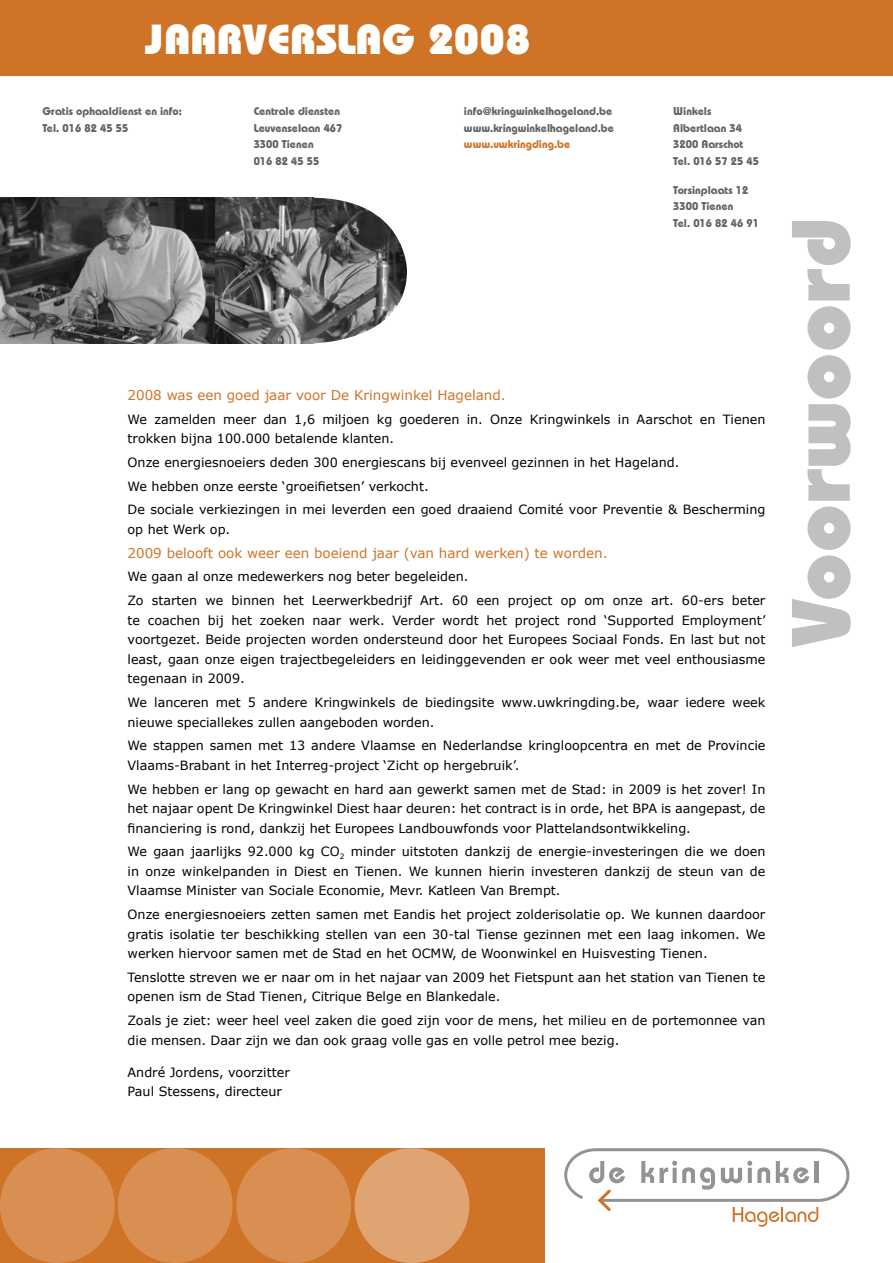
<style>
.page{position:relative;width:893px;height:1263px;background:#fff}
.page>*{position:absolute;margin:0;border:0;box-sizing:border-box;transform-origin:0 0}
.KW_oranje{font:800 82.5px "Bauhaus";color:#c0c0c0}
.KW_oranje-2{font:800 42px "Bauhaus";color:#fff}
.KW_tekst{font:13.5px "Verdana";color:#cf7327}
.KW_tekst-2{font:12.75px/19.5px "Verdana";color:#000}
.KW_grafiek{font:700 11.25px/16.5px "Bauhaus";color:#636363}
.KW_grafiek-2{font:700 11.25px "Bauhaus";color:#cf7327}
</style>
<div class="page">
<div style="left:0;top:1148px;width:545px;height:115px;background:#cf7327"></div>
<div style="left:0;top:1148px;width:115px;height:115px;background:#d98f52;border-radius:50%"></div>
<div style="left:355px;top:1148px;width:114px;height:115px;background:#e0a473;border-radius:50%"></div>
<div style="left:236px;top:1148px;width:115px;height:115px;background:#d98f52;border-radius:50%"></div>
<div style="left:118px;top:1148px;width:115px;height:115px;background:#d98f52;border-radius:50%"></div>
<svg style="left:564px;top:1148px;width:285px;height:79px"></svg>
<div style="left:0;top:0;width:893px;height:76px;background:#cf7327"></div>
<img style="left:0;top:198px;width:407px;height:145px">
<img style="left:216px;top:198px;width:97px;height:145px">
<p class="KW_oranje-2" style="left:145px;top:15px;width:388px">JAARVERSLAG 2008</p>
<p class="KW_grafiek" style="left:43px;top:103px;width:141px">Gratis ophaaldienst en info:<br>Tel. 016 82 45 55</p>
<p class="KW_grafiek" style="left:673px;top:103px;width:87px">Winkels<br>Albertlaan 34<br>3200 Aarschot<br>Tel. 016 57 25 45</p>
<p class="KW_grafiek" style="left:673px;top:181px;width:87px">Torsinplaats 12<br>3300 Tienen<br>Tel. 016 82 46 91</p>
<p class="KW_grafiek" style="left:254px;top:103px;width:90px">Centrale diensten<br>Leuvenselaan 467<br>3300 Tienen<br>016 82 45 55</p>
<p class="KW_grafiek" style="left:464px;top:103px;width:150px">info@kringwinkelhageland.be</p>
<p class="KW_grafiek" style="left:464px;top:119px;width:152px">www.kringwinkelhageland.be</p>
<p class="KW_grafiek-2" style="left:464px;top:137px;width:108px">www.uwkringding.be</p>
<p class="KW_tekst" style="left:128px;top:386px;width:380px">2008 was een goed jaar voor De Kringwinkel Hageland.</p>
<p class="KW_tekst-2" style="left:128px;top:409px;width:639px">We zamelden meer dan 1,6 miljoen kg goederen in. Onze Kringwinkels in Aarschot en Tienen trokken bijna 100.000 betalende klanten.</p>
<p class="KW_tekst-2" style="left:128px;top:452px;width:553px">Onze energiesnoeiers deden 300 energiescans bij evenveel gezinnen in het Hageland.</p>
<p class="KW_tekst-2" style="left:128px;top:476px;width:303px">We hebben onze eerste ‘groeifietsen’ verkocht.</p>
<p class="KW_tekst-2" style="left:128px;top:500px;width:639px">De sociale verkiezingen in mei leverden een goed draaiend Comité voor Preventie &amp; Bescherming op het Werk op.</p>
<p class="KW_tekst" style="left:128px;top:544px;width:482px">2009 belooft ook weer een boeiend jaar (van hard werken) te worden.</p>
<p class="KW_tekst-2" style="left:128px;top:567px;width:342px">We gaan al onze medewerkers nog beter begeleiden.</p>
<p class="KW_tekst-2" style="left:128px;top:590px;width:639px;text-align:justify">Zo starten we binnen het Leerwerkbedrijf Art. 60 een project op om onze art. 60-ers beter te coachen bij het zoeken naar werk. Verder wordt het project rond ‘Supported Employment’ voortgezet. Beide projecten worden ondersteund door het Europees Sociaal Fonds. En last but not least, gaan onze eigen trajectbegeleiders en leidinggevenden er ook weer met veel enthousiasme tegenaan in 2009.</p>
<p class="KW_tekst-2" style="left:128px;top:692px;width:639px">We lanceren met 5 andere Kringwinkels de biedingsite www.uwkringding.be, waar iedere week nieuwe speciallekes zullen aangeboden worden.</p>
<p class="KW_tekst-2" style="left:128px;top:735px;width:639px">We stappen samen met 13 andere Vlaamse en Nederlandse kringloopcentra en met de Provincie<br>Vlaams-Brabant in het Interreg-project ‘Zicht op hergebruik’.</p>
<p class="KW_tekst-2" style="left:128px;top:779px;width:639px;text-align:justify">We hebben er lang op gewacht en hard aan gewerkt samen met de Stad: in 2009 is het zover! In het najaar opent De Kringwinkel Diest haar deuren: het contract is in orde, het BPA is aangepast, de financiering is rond, dankzij het Europees Landbouwfonds voor Plattelandsontwikkeling.</p>
<p class="KW_tekst-2" style="left:128px;top:841px;width:639px;text-align:justify">We gaan jaarlijks 92.000 kg CO<sub>2</sub> minder uitstoten dankzij de energie-investeringen die we doen in onze winkelpanden in Diest en Tienen. We kunnen hierin investeren dankzij de steun van de Vlaamse Minister van Sociale Economie, Mevr. Katleen Van Brempt.</p>
<p class="KW_tekst-2" style="left:128px;top:904px;width:639px;text-align:justify">Onze energiesnoeiers zetten samen met Eandis het project zolderisolatie op. We kunnen daardoor gratis isolatie ter beschikking stellen van een 30-tal Tiense gezinnen met een laag inkomen. We werken hiervoor samen met de Stad en het OCMW, de Woonwinkel en Huisvesting Tienen.</p>
<p class="KW_tekst-2" style="left:128px;top:967px;width:639px">Tenslotte streven we er naar om in het najaar van 2009 het Fietspunt aan het station van Tienen te openen ism de Stad Tienen, Citrique Belge en Blankedale.</p>
<p class="KW_tekst-2" style="left:128px;top:1010px;width:639px">Zoals je ziet: weer heel veel zaken die goed zijn voor de mens, het milieu en de portemonnee van die mensen. Daar zijn we dan ook graag volle gas en volle petrol mee bezig.</p>
<p class="KW_tekst-2" style="left:128px;top:1062px;width:164px">André Jordens, voorzitter</p>
<p class="KW_tekst-2" style="left:128px;top:1081px;width:156px">Paul Stessens, directeur</p>
<p class="KW_oranje" style="left:772px;top:647px;width:431px;rotate:-90deg">Voorwoord</p>
</div>
